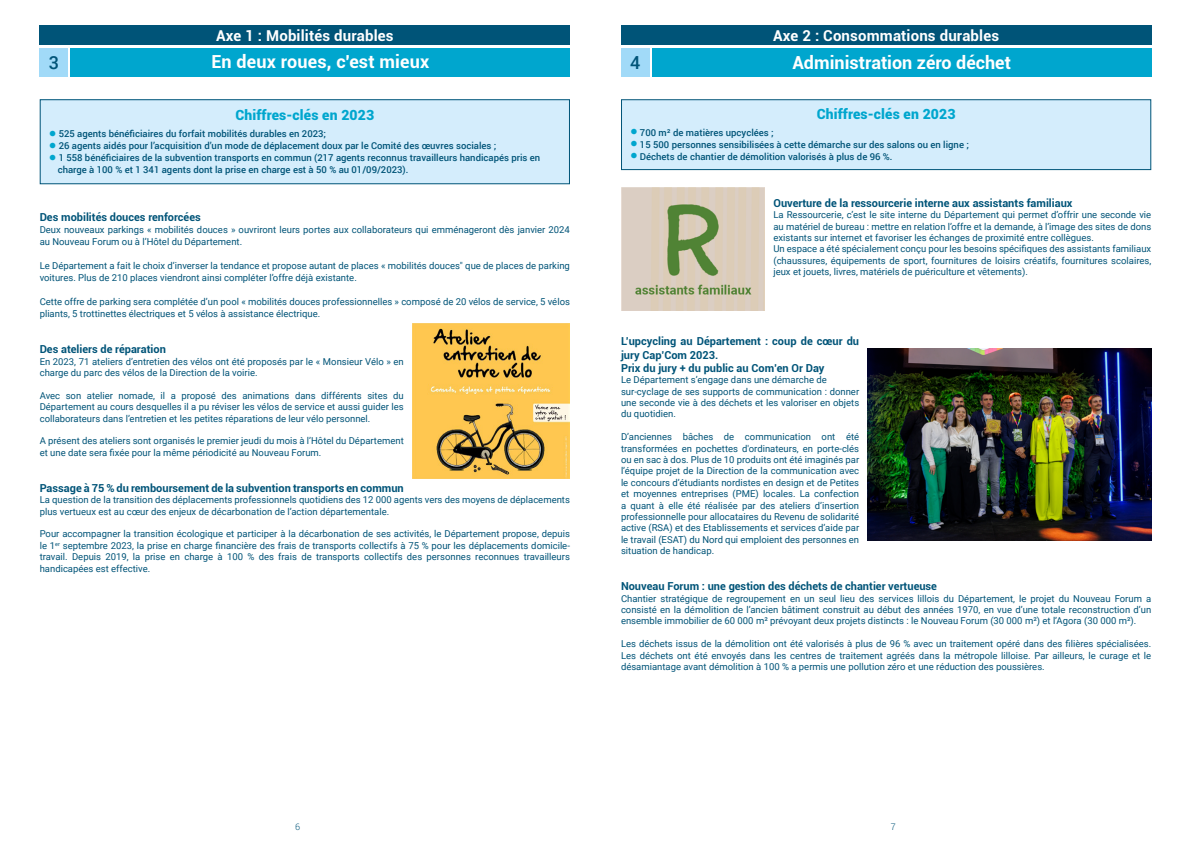
<style>
.page{position:relative;width:1191px;height:842px;background:#fff}
.page>*{position:absolute;margin:0;border:0;box-sizing:border-box;transform-origin:0 0}
.t1{font:700 18px "Roboto";color:#fff}
.t2{font:500 18px "Roboto";color:#005478}
.t3{font:700 15px "Roboto";letter-spacing:.01em;color:#fff}
.t4{font:900 14px "Roboto";letter-spacing:.01em;color:#00a6ce}
.t5{font:700 11px/13.2px "Roboto";color:#005478}
.t6{font:9.5px/11.4px "Roboto";color:#005478}
.t7{font:500 9.5px/12px "Roboto";color:#005478}
.t8{font:300 9px "Roboto";color:#005478}
.s1{color:#00a6ce}
</style>
<div class="page">
<div style="left:652px;top:48px;width:499px;height:29px;background:#00a6ce"></div>
<div style="left:621px;top:48px;width:28px;height:29px;background:#a1daf8"></div>
<div style="left:621px;top:26px;width:530px;height:19px;background:#005478"></div>
<div style="left:621px;top:100px;width:529px;height:70px;background:#d4edfc"></div>
<div style="left:621px;top:99px;width:530px;height:71px;border:1px solid #005478"></div>
<div style="left:71px;top:48px;width:499px;height:29px;background:#00a6ce"></div>
<div style="left:40px;top:48px;width:28px;height:29px;background:#a1daf8"></div>
<div style="left:40px;top:100px;width:529px;height:84px;background:#d4edfc"></div>
<div style="left:40px;top:99px;width:530px;height:85px;border:1px solid #005478"></div>
<div style="left:40px;top:26px;width:530px;height:19px;background:#005478"></div>
<img style="left:867px;top:348px;width:284px;height:193px">
<img style="left:621px;top:188px;width:144px;height:122px">
<img style="left:412px;top:324px;width:158px;height:154px">
<h2 class="t3" style="left:216px;top:25px;width:179px">Axe 1 : Mobilités durables</h2>
<h1 class="t2" style="left:49px;top:50px;width:12px">3</h1>
<h1 class="t1" style="left:211px;top:49px;width:219px">En deux roues, c'est mieux</h1>
<h3 class="t4" style="left:235px;top:106px;width:140px">Chiffres-clés en 2023</h3>
<p class="t7" style="left:49px;top:128px;width:278px"><span class="s1">●</span> 525 agents bénéficiaires du forfait mobilités durables en 2023;</p>
<p class="t7" style="left:49px;top:140px;width:448px"><span class="s1">●</span> 26 agents aidés pour l’acquisition d’un mode de déplacement doux par le Comité des œuvres sociales ;</p>
<p class="t7" style="left:58px;top:152px;width:484px;text-indent:-9px"><span class="s1">●</span> 1 558 bénéficiaires de la subvention transports en commun (217 agents reconnus travailleurs handicapés pris en charge à 100 % et 1 341 agents dont la prise en charge est à 50 % au 01/09/2023).</p>
<p class="t5" style="left:40px;top:210px;width:163px">Des mobilités douces renforcées</p>
<p class="t6" style="left:40px;top:223px;width:532px;line-height:12px">Deux nouveaux parkings « mobilités douces » ouvriront leurs portes aux collaborateurs qui emménageront dès janvier 2024 au Nouveau Forum ou à l’Hôtel du Département.</p>
<p class="t6" style="left:40px;top:259px;width:532px;line-height:12px">Le Département a fait le choix d’inverser la tendance et propose autant de places « mobilités douces" que de places de parking voitures. Plus de 210 places viendront ainsi compléter l’offre déjà existante.</p>
<p class="t6" style="left:40px;top:295px;width:532px;line-height:12px">Cette offre de parking sera complétée d’un pool « mobilités douces professionnelles » composé de 20 vélos de service, 5 vélos pliants, 5 trottinettes électriques et 5 vélos à assistance électrique.</p>
<p class="t5" style="left:40px;top:342px;width:128px">Des ateliers de réparation</p>
<p class="t6" style="left:40px;top:355px;width:365px">En 2023, 71 ateliers d’entretien des vélos ont été proposés par le « Monsieur Vélo » en charge du parc des vélos de la Direction de la voirie.</p>
<p class="t6" style="left:40px;top:389px;width:365px;text-align:justify">Avec son atelier nomade, il a proposé des animations dans différents sites du Département au cours desquelles il a pu réviser les vélos de service et aussi guider les collaborateurs dans l’entretien et les petites réparations de leur vélo personnel.</p>
<p class="t6" style="left:40px;top:435px;width:365px">A présent des ateliers sont organisés le premier jeudi du mois à l’Hôtel du Département et une date sera fixée pour la même périodicité au Nouveau Forum.</p>
<p class="t5" style="left:40px;top:481px;width:365px">Passage à 75 % du remboursement de la subvention transports en commun</p>
<p class="t6" style="left:40px;top:494px;width:532px">La question de la transition des déplacements professionnels quotidiens des 12 000 agents vers des moyens de déplacements plus vertueux est au cœur des enjeux de décarbonation de l’action départementale.</p>
<p class="t6" style="left:40px;top:528px;width:532px;text-align:justify">Pour accompagner la transition écologique et participer à la décarbonation de ses activités, le Département propose, depuis le 1<sup>er</sup> septembre 2023, la prise en charge financière des frais de transports collectifs à 75 % pour les déplacements domicile&shy;travail. Depuis 2019, la prise en charge à 100 % des frais de transports collectifs des personnes reconnues travailleurs handicapées est effective.</p>
<h1 class="t2" style="left:630px;top:50px;width:12px">4</h1>
<h2 class="t3" style="left:773px;top:25px;width:227px">Axe 2 : Consommations durables</h2>
<h1 class="t1" style="left:792px;top:50px;width:220px">Administration zéro déchet</h1>
<h3 class="t4" style="left:816px;top:104px;width:140px">Chiffres-clés en 2023</h3>
<p class="t7" style="left:630px;top:127px;width:145px"><span class="s1">●</span> 700 m² de matières upcyclées ;</p>
<p class="t7" style="left:630px;top:139px;width:340px"><span class="s1">●</span> 15 500 personnes sensibilisées à cette démarche sur des salons ou en ligne ;</p>
<p class="t7" style="left:630px;top:151px;width:263px"><span class="s1">●</span> Déchets de chantier de démolition valorisés à plus de 96 %.</p>
<p class="t5" style="left:773px;top:196px;width:301px">Ouverture de la ressourcerie interne aux assistants familiaux</p>
<p class="t6" style="left:773px;top:209px;width:379px">La Ressourcerie, c’est le site interne du Département qui permet d’offrir une seconde vie au matériel de bureau : mettre en relation l’offre et la demande, à l’image des sites de dons existants sur internet et favoriser les échanges de proximité entre collègues.<br>Un espace a été spécialement conçu pour les besoins spécifiques des assistants familiaux (chaussures, équipements de sport, fournitures de loisirs créatifs, fournitures scolaires, jeux et jouets, livres, matériels de puériculture et vêtements).</p>
<p class="t5" style="left:621px;top:334px;width:240px">L’upcycling au Département : coup de cœur du jury Cap’Com 2023.<br>Prix du jury + du public au Com’en Or Day</p>
<p class="t6" style="left:621px;top:374px;width:240px">Le Département s’engage dans une démarche de sur-cyclage de ses supports de communication : donner une seconde vie à des déchets et les valoriser en objets du quotidien.</p>
<p class="t6" style="left:621px;top:431px;width:240px;text-align:justify">D’anciennes bâches de communication ont été transformées en pochettes d'ordinateurs, en porte-clés ou en sac à dos. Plus de 10 produits ont été imaginés par l’équipe projet de la Direction de la communication avec le concours d’étudiants nordistes en design et de Petites et moyennes entreprises (PME) locales. La confection a quant à elle été réalisée par des ateliers d’insertion professionnelle pour allocataires du Revenu de solidarité active (RSA) et des Etablissements et services d’aide par le travail (ESAT) du Nord qui emploient des personnes en situation de handicap.</p>
<p class="t5" style="left:621px;top:579px;width:317px">Nouveau Forum : une gestion des déchets de chantier vertueuse</p>
<p class="t6" style="left:621px;top:592px;width:532px;text-align:justify">Chantier stratégique de regroupement en un seul lieu des services lillois du Département, le projet du Nouveau Forum a consisté en la démolition de l’ancien bâtiment construit au début des années 1970, en vue d’une totale reconstruction d’un ensemble immobilier de 60 000 m² prévoyant deux projets distincts : le Nouveau Forum (30 000 m²) et l’Agora (30 000 m²).</p>
<p class="t6" style="left:621px;top:638px;width:532px;text-align:justify">Les déchets issus de la démolition ont été valorisés à plus de 96 % avec un traitement opéré dans des filières spécialisées.<br>Les déchets ont été envoyés dans les centres de traitement agréés dans la métropole lilloise. Par ailleurs, le curage et le désamiantage avant démolition à 100 % a permis une pollution zéro et une réduction des poussières.</p>
<p class="t8" style="left:295px;top:820px;width:6px">6</p>
<p class="t8" style="left:890px;top:820px;width:6px">7</p>
</div>
